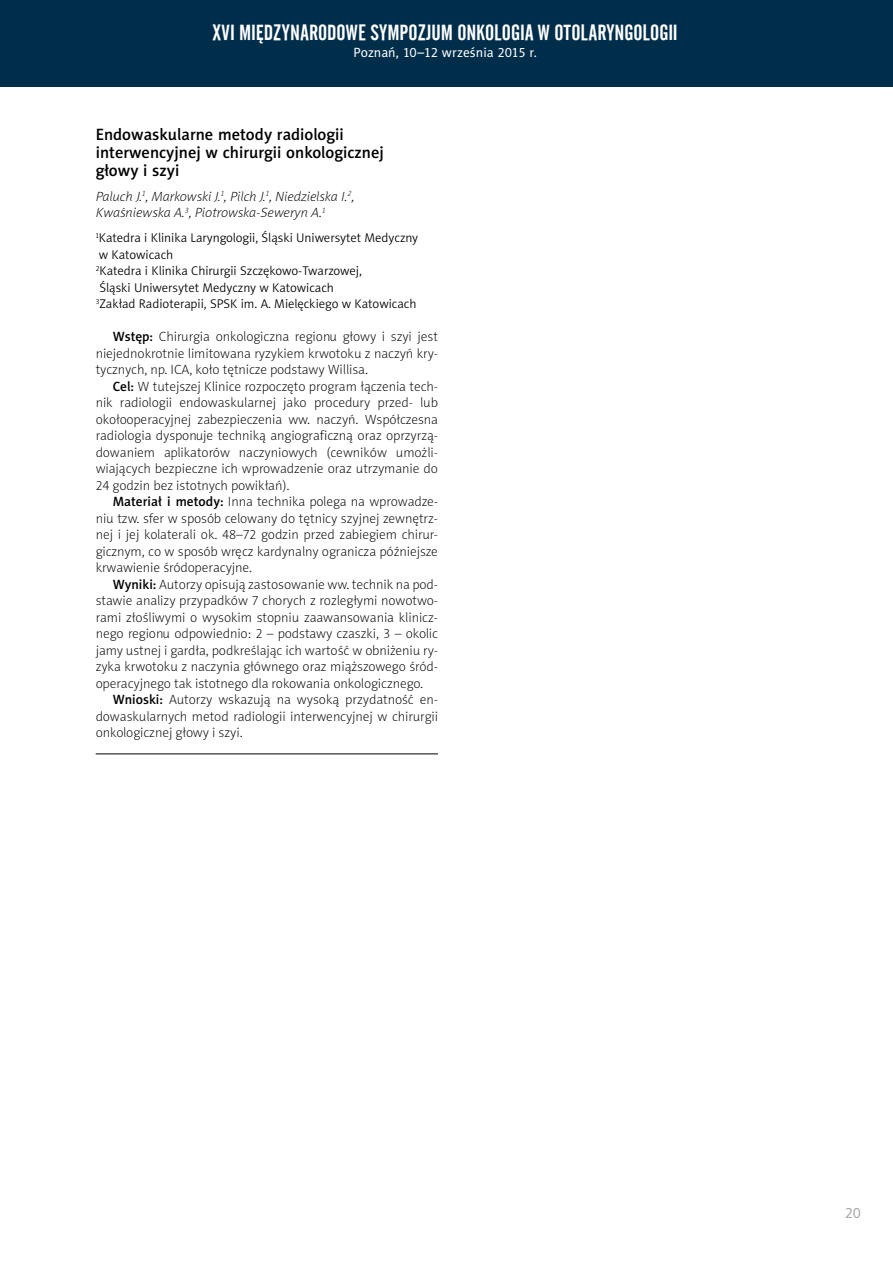
<style>
.page{position:relative;width:893px;height:1263px;background:#fff}
.page>*{position:absolute;margin:0;border:0;box-sizing:border-box;transform-origin:0 0}
.t1{font:21.75px "Alternate Gothic No 2 EU Normal";letter-spacing:.005em;color:#fff}
.t2{font:16.5px/18px "Naomi Sans EFN Medium";color:#000}
.t3{font:15px "Naomi Sans EFNPS";color:#a8a8a7}
.t4{font:13.5px/16.5px "Naomi Sans EFN Thin";color:#000;text-align:justify}
.t5{font:italic 13.5px/16.5px "Naomi Sans EFN Thin";color:#000}
.t6{font:13.5px "Naomi Sans EFN";color:#fff}
.t7{font:12.75px/16.5px "Naomi Sans EFNTT Light";color:#000}
.s1{font-family:"Naomi Sans EFN Medium"}
</style>
<div class="page">
<div style="left:0;top:0;width:893px;height:87px;background:#002e4a"></div>
<hr style="left:96px;top:754px;width:342px;height:1px;background:#000">
<h1 class="t1" style="left:213px;top:21px;width:467px">XVI MIĘDZYNARODOWE SYMPOZJUM ONKOLOGIA W OTOLARYNGOLOGII</h1>
<p class="t6" style="left:354px;top:44px;width:185px">Poznań, 10–12 września 2015 r.</p>
<p class="t2" style="left:96px;top:125px;width:290px">Endowaskularne metody radiologii interwencyjnej w chirurgii onkologicznej głowy i szyi</p>
<p class="t5" style="left:96px;top:188px;width:260px">Paluch J.<sup>1</sup>, Markowski J.<sup>1</sup>, Pilch J.<sup>1</sup>, Niedzielska I.<sup>2</sup>,<br>Kwaśniewska A.<sup>3</sup>, Piotrowska-Seweryn A.<sup>1</sup></p>
<p class="t7" style="left:96px;top:230px;width:324px"><sup>1</sup>Katedra i Klinika Laryngologii, Śląski Uniwersytet Medyczny w Katowicach<br><sup>2</sup>Katedra i Klinika Chirurgii Szczękowo-Twarzowej,<br>Śląski Uniwersytet Medyczny w Katowicach<br><sup>3</sup>Zakład Radioterapii, SPSK im. A. Mielęckiego w Katowicach</p>
<p class="t4" style="left:96px;top:328px;width:344px;text-indent:17px"><span class="s1">Wstęp:</span> Chirurgia onkologiczna regionu głowy i szyi jest niejednokrotnie limitowana ryzykiem krwotoku z naczyń kry&shy;tycznych, np. ICA, koło tętnicze podstawy Willisa.</p>
<p class="t4" style="left:96px;top:378px;width:344px;text-indent:17px"><span class="s1">Cel:</span> W tutejszej Klinice rozpoczęto program łączenia tech&shy;nik radiologii endowaskularnej jako procedury przed- lub okołooperacyjnej zabezpieczenia ww. naczyń. Współczesna radiologia dysponuje techniką angiograficzną oraz oprzyrzą&shy;dowaniem aplikatorów naczyniowych (cewników umożli&shy;wiających bezpieczne ich wprowadzenie oraz utrzymanie do 24 godzin bez istotnych powikłań).</p>
<p class="t4" style="left:96px;top:493px;width:344px;text-indent:17px"><span class="s1">Materiał i metody:</span> Inna technika polega na wprowadze&shy;niu tzw. sfer w sposób celowany do tętnicy szyjnej zewnętrz&shy;nej i jej kolaterali ok. 48–72 godzin przed zabiegiem chirur&shy;gicznym, co w sposób wręcz kardynalny ogranicza późniejsze krwawienie śródoperacyjne.</p>
<p class="t4" style="left:96px;top:576px;width:344px;text-indent:17px"><span class="s1">Wyniki:</span> Autorzy opisują zastosowanie ww. technik na pod&shy;stawie analizy przypadków 7 chorych z rozległymi nowotwo&shy;rami złośliwymi o wysokim stopniu zaawansowania klinicz&shy;nego regionu odpowiednio: 2 – podstawy czaszki, 3 – okolic jamy ustnej i gardła, podkreślając ich wartość w obniżeniu ry&shy;zyka krwotoku z naczynia głównego oraz miąższowego śród&shy;operacyjnego tak istotnego dla rokowania onkologicznego.</p>
<p class="t4" style="left:96px;top:691px;width:344px;text-indent:17px"><span class="s1">Wnioski:</span> Autorzy wskazują na wysoką przydatność en&shy;dowaskularnych metod radiologii interwencyjnej w chirurgii onkologicznej głowy i szyi.</p>
<p class="t3" style="left:845px;top:1205px;width:17px">20</p>
</div>
